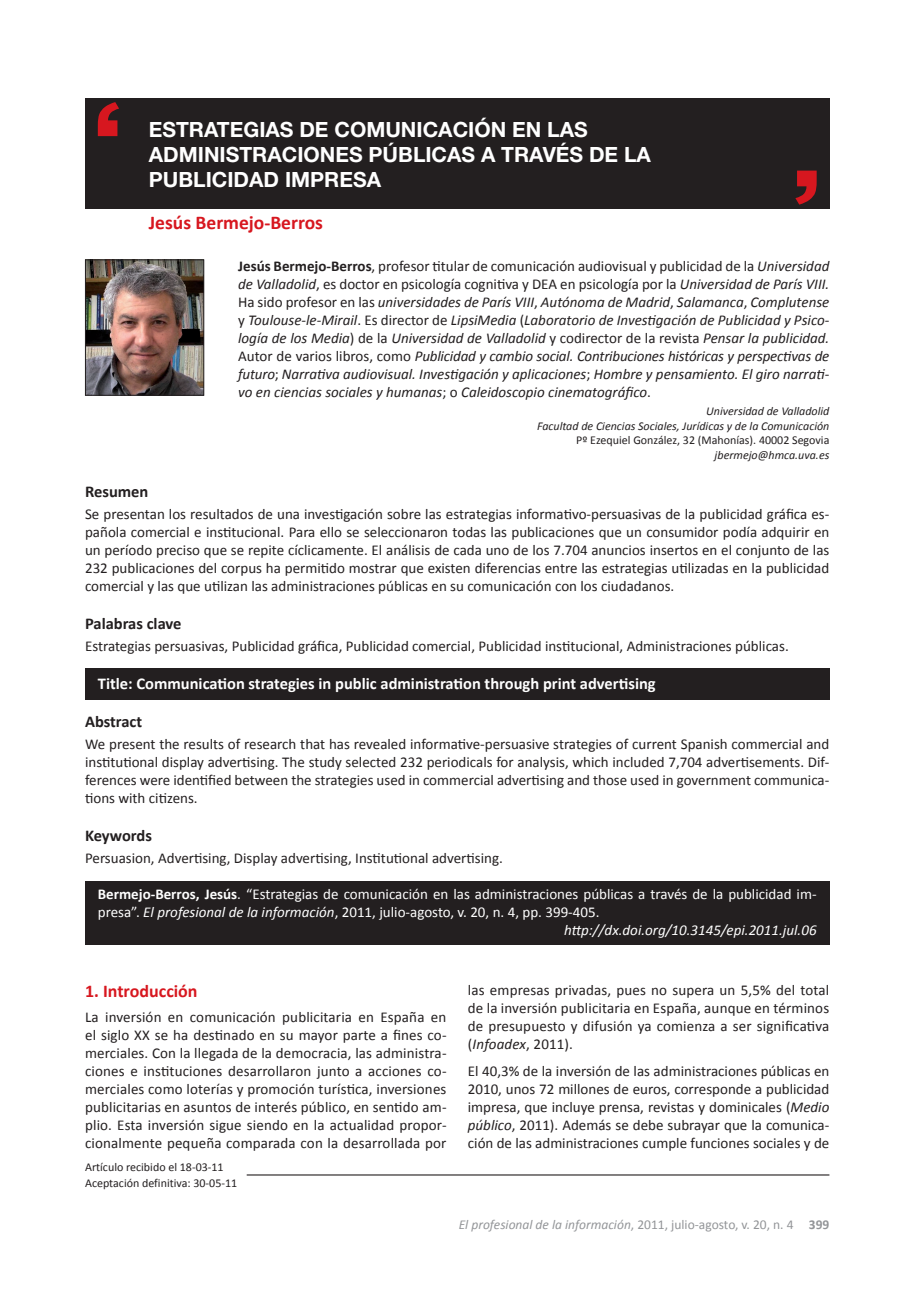
<style>
.page{position:relative;width:906px;height:1289px;background:#fff}
.page>*{position:absolute;margin:0;border:0;box-sizing:border-box;transform-origin:0 0}
.t1{font:700 21px "Helvetica Neue";color:#fff}
.t2{font:700 19.5px "Calibri";color:#d7171f}
.t3{font:700 18px "Calibri";color:#d7171f}
.t4{font:700 16.5px "Calibri";color:#fff}
.t5{font:700 16.5px "Calibri";color:#231f20}
.t6{font:15px/18px "Calibri";color:#231f20;text-align:justify}
.t7{font:italic 15px/18px "Calibri";color:#231f20;text-align:justify}
.t8{font:15px "Calibri";color:#fff}
.t9{font:italic 15px "Calibri";color:#fff}
.t10{font:italic 13.5px "Calibri";color:#939598}
.t11{font:12px/15.6px "Calibri";color:#231f20}
.t12{font:italic 12px/14.4px "Calibri";color:#231f20;text-align:right}
.s1{font-weight:700;font-style:normal}
.s2{font-style:normal}
.s3{font-weight:700}
.s4{font-style:italic}
</style>
<div class="page">
<div style="left:85px;top:668px;width:744px;height:31px;background:#231f20"></div>
<div style="left:85px;top:98px;width:744px;height:110px;background:#231f20"></div>
<svg style="left:795px;top:171px;width:21px;height:34px"></svg>
<svg style="left:98px;top:102px;width:21px;height:34px"></svg>
<div style="left:85px;top:880px;width:744px;height:64px;background:#231f20"></div>
<img style="left:87px;top:261px;width:115px;height:132px">
<div style="left:85px;top:259px;width:119px;height:136px;border:1px solid #231f20"></div>
<hr style="left:247px;top:1174px;width:582px;height:1px;background:#231f20">
<h1 class="t1" style="left:149px;top:117px;width:28px">ESTRATEGIAS</h1>
<h1 class="t1" style="left:299px;top:117px;width:53px">DE COMU</h1>
<h1 class="t1" style="left:401px;top:117px;width:28px">NICACI</h1>
<h1 class="t1" style="left:474px;top:117px;width:87px">ÓN EN LAS</h1>
<h1 class="t1" style="left:149px;top:141px;width:15px">ADMI</h1>
<h1 class="t1" style="left:204px;top:141px;width:29px">NISTRACIO</h1>
<h1 class="t1" style="left:320px;top:141px;width:92px">NES PÚBLICAS</h1>
<h1 class="t1" style="left:481px;top:141px;width:35px">A TRAV</h1>
<h1 class="t1" style="left:556px;top:141px;width:82px">ÉSDE LA</h1>
<h1 class="t1" style="left:149px;top:166px;width:14px">PUBLICIDAD</h1>
<h1 class="t1" style="left:285px;top:166px;width:15px">IMPRESA</h1>
<h2 class="t2" style="left:149px;top:210px;width:176px">Jesús Bermejo-Berros</h2>
<p class="t7" style="left:238px;top:256px;width:593px"><span class="s1">Jesús Bermejo-Berros</span><span class="s2">, profesor titular de comunicación audiovisual y publicidad de la</span> Universidad de Valladolid<span class="s2">, es doctor en psicología cognitiva y DEA en psicología por la</span> Universidad de París VIII.<br><span class="s2">Ha sido profesor en las</span> universidades de París VIII<span class="s2">,</span> Autónoma de Madrid<span class="s2">,</span> Salamanca<span class="s2">,</span> Complutense <span class="s2">y</span> Toulouse-le-Mirail<span class="s2">. Es director de</span> LipsiMedia <span class="s2">(</span>Laboratorio de Investigación de Publicidad y Psico&shy;logía de los Media<span class="s2">) de la</span> Universidad de Valladolid <span class="s2">y codirector de la revista</span> Pensar la publicidad.<br><span class="s2">Autor de varios libros, como</span> Publicidad y cambio social. Contribuciones históricas y perspectivas de futuro<span class="s2">;</span> Narrativa audiovisual. Investigación y aplicaciones<span class="s2">;</span> Hombre y pensamiento. El giro narrati&shy;vo en ciencias sociales y humanas<span class="s2">; o</span> Caleidoscopio cinematográfico<span class="s2">.</span></p>
<p class="t12" style="left:537px;top:404px;width:294px">Universidad de Valladolid<br>Facultad de Ciencias Sociales, Jurídicas y de la Comunicación</p>
<p class="t11" style="left:576px;top:432px;width:255px">Pº Ezequiel González, 32 (Mahonías). 40002 Segovia</p>
<p class="t12" style="left:714px;top:447px;width:116px">jbermejo@hmca.uva.es</p>
<p class="t5" style="left:85px;top:480px;width:65px">Resumen</p>
<p class="t6" style="left:85px;top:505px;width:746px">Se presentan los resultados de una investigación sobre las estrategias informativo-persuasivas de la publicidad gráfica es&shy;pañola comercial e institucional. Para ello se seleccionaron todas las publicaciones que un consumidor podía adquirir en un período preciso que se repite cíclicamente. El análisis de cada uno de los 7.704 anuncios insertos en el conjunto de las 232 publicaciones del corpus ha permitido mostrar que existen diferencias entre las estrategias utilizadas en la publicidad comercial y las que utilizan las administraciones públicas en su comunicación con los ciudadanos.</p>
<p class="t5" style="left:85px;top:612px;width:98px">Palabras clave</p>
<p class="t6" style="left:85px;top:637px;width:705px">Estrategias persuasivas, Publicidad gráfica, Publicidad comercial, Publicidad institucional, Administraciones públicas.</p>
<p class="t4" style="left:98px;top:672px;width:559px">Title: Communication strategies in public administration through print advertising</p>
<p class="t5" style="left:85px;top:710px;width:59px">Abstract</p>
<p class="t6" style="left:85px;top:734px;width:746px">We present the results of research that has revealed informative-persuasive strategies of current Spanish commercial and institutional display advertising. The study selected 232 periodicals for analysis, which included 7,704 advertisements. Dif&shy;ferences were identified between the strategies used in commercial advertising and those used in government communica&shy;tions with citizens.</p>
<p class="t5" style="left:85px;top:824px;width:68px">Keywords</p>
<p class="t6" style="left:85px;top:849px;width:419px">Persuasion, Advertising, Display advertising, Institutional advertising.</p>
<p class="t8" style="left:98px;top:884px;width:720px"><span class="s3">Bermejo-Berros, Jesús</span>. “Estrategias de comunicación en las administraciones públicas a través de la publicidad im-</p>
<p class="t8" style="left:98px;top:902px;width:503px">presa”. <span class="s4">El profesional de la información</span>, 2011, julio-agosto, v. 20, n. 4, pp. 399-405.</p>
<p class="t9" style="left:564px;top:919px;width:254px">http://dx.doi.org/10.3145/epi.2011.jul.06</p>
<p class="t3" style="left:85px;top:980px;width:114px">1. Introducción</p>
<p class="t6" style="left:85px;top:1007px;width:363px">La inversión en comunicación publicitaria en España en el siglo XX se ha destinado en su mayor parte a fines co&shy;merciales. Con la llegada de la democracia, las administra&shy;ciones e instituciones desarrollaron junto a acciones co&shy;merciales como loterías y promoción turística, inversiones publicitarias en asuntos de interés público, en sentido am&shy;plio. Esta inversión sigue siendo en la actualidad propor&shy;cionalmente pequeña comparada con la desarrollada por</p>
<p class="t11" style="left:85px;top:1159px;width:154px">Artículo recibido el 18-03-11<br>Aceptación definitiva: 30-05-11</p>
<p class="t6" style="left:468px;top:981px;width:363px">las empresas privadas, pues no supera un 5,5% del total de la inversión publicitaria en España, aunque en términos de presupuesto y difusión ya comienza a ser significativa (<span class="s4">Infoadex</span>, 2011).</p>
<p class="t6" style="left:468px;top:1061px;width:363px">El 40,3% de la inversión de las administraciones públicas en 2010, unos 72 millones de euros, corresponde a publicidad impresa, que incluye prensa, revistas y dominicales (<span class="s4">Medio público</span>, 2011). Además se debe subrayar que la comunica&shy;ción de las administraciones cumple funciones sociales y de</p>
<p class="t10" style="left:459px;top:1215px;width:372px">El profesional de la información<span class="s2">, 2011, julio-agosto, v. 20, n. 4</span> <span class="s1">399</span></p>
</div>
